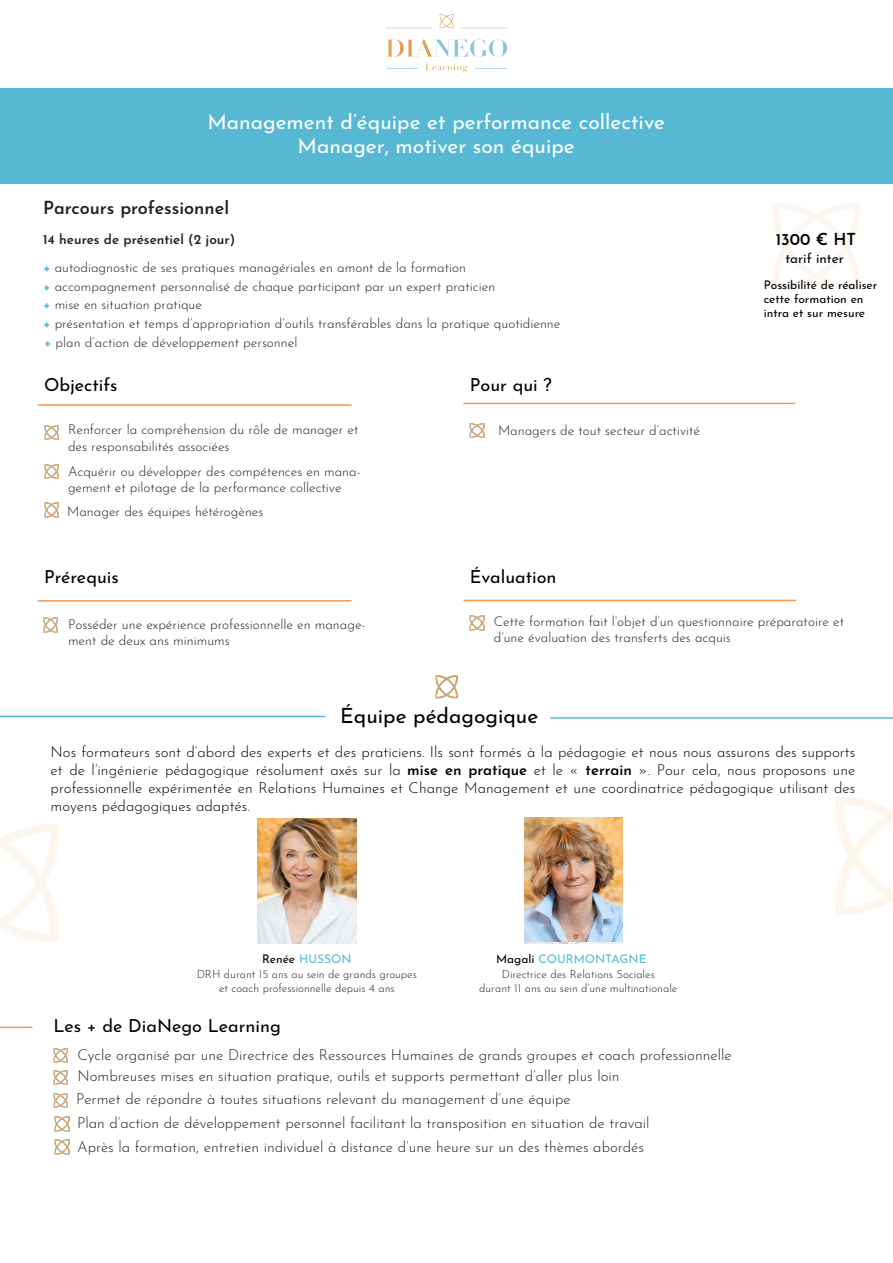
<style>
.page{position:relative;width:893px;height:1263px;background:#fff}
.page>*{position:absolute;margin:0;border:0;box-sizing:border-box;transform-origin:0 0}
.t1{font:21px "Josefin Sans";color:#fff}
.t2{font:21px "Josefin Sans";color:#000}
.t3{font:18px "Josefin Sans";color:#000}
.t4{font:600 18px "Josefin Sans";color:#231f20}
.t5{font:600 16.5px "Josefin Sans";color:#000}
.t6{font:300 15px "Josefin Sans";color:#231f20}
.t7{font:300 15px/18px "Josefin Sans";color:#000;text-align:justify}
.t8{font:300 13.5px/16.2px "Josefin Sans";color:#231f20}
.t9{font:600 13.5px "Josefin Sans";color:#231f20}
.t10{font:13.5px "Josefin Sans";color:#000}
.t11{font:12px/14.4px "Josefin Sans";color:#000}
.t12{font:12px "Josefin Sans";color:#56b8d3}
.t13{font:300 11.25px/13.5px "Josefin Sans";color:#231f20;text-align:center}
.s1{font-weight:700;color:#56b8d3}
.s2{font-weight:600}
.s3{color:#000}
</style>
<div class="page">
<hr style="left:38px;top:404px;width:313px;height:2px;background:#f79646">
<img style="left:44px;top:425px;width:14px;height:15px">
<img style="left:44px;top:464px;width:14px;height:15px">
<img style="left:44px;top:503px;width:14px;height:14px">
<hr style="left:463px;top:403px;width:332px;height:1px;background:#f79646">
<img style="left:470px;top:423px;width:14px;height:15px">
<hr style="left:38px;top:600px;width:313px;height:2px;background:#f79646">
<hr style="left:463px;top:600px;width:333px;height:1px;background:#f79646">
<img style="left:470px;top:616px;width:14px;height:14px">
<hr style="left:0;top:716px;width:325px;height:1px;background:#56b8d3">
<hr style="left:550px;top:717px;width:343px;height:2px;background:#56b8d3">
<hr style="left:0;top:1026px;width:32px;height:2px;background:#f79646">
<img style="left:435px;top:676px;width:23px;height:22px">
<div style="left:0;top:88px;width:893px;height:96px;background:#56b8d3"></div>
<img style="left:387px;top:14px;width:119px;height:58px">
<img style="left:43px;top:618px;width:15px;height:14px">
<img style="left:524px;top:818px;width:99px;height:123px">
<img style="left:257px;top:818px;width:99px;height:125px">
<img style="left:53px;top:1048px;width:15px;height:15px">
<img style="left:53px;top:1070px;width:15px;height:15px">
<img style="left:54px;top:1093px;width:14px;height:15px">
<img style="left:55px;top:1117px;width:14px;height:14px">
<img style="left:55px;top:1140px;width:14px;height:14px">
<p class="t1" style="left:207px;top:104px;width:459px">Management d’équipe et performance collective</p>
<p class="t1" style="left:298px;top:128px;width:279px">Manager, motiver son équipe</p>
<p class="t4" style="left:43px;top:192px;width:188px">Parcours professionnel</p>
<p class="t9" style="left:43px;top:228px;width:194px">14 heures de présentiel (2 jour)</p>
<p class="t8" style="left:43px;top:258px;width:425px"><span class="s1">+</span> autodiagnostic de ses pratiques managériales en amont de la formation</p>
<p class="t8" style="left:43px;top:276px;width:454px"><span class="s1">+</span> accompagnement personnalisé de chaque participant par un expert praticien</p>
<p class="t8" style="left:43px;top:295px;width:161px"><span class="s1">+</span> mise en situation pratique</p>
<p class="t8" style="left:43px;top:314px;width:519px"><span class="s1">+</span> présentation et temps d’appropriation d’outils transférables dans la pratique quotidienne</p>
<p class="t8" style="left:44px;top:333px;width:255px"><span class="s1">+</span> plan d’action de développement personnel</p>
<p class="t3" style="left:44px;top:370px;width:75px">Objectifs</p>
<p class="t8" style="left:68px;top:420px;width:292px">Renforcer la compréhension du rôle de manager et des responsabilités associées</p>
<p class="t8" style="left:68px;top:462px;width:294px">Acquérir ou développer des compétences en mana&shy;gement et pilotage de la performance collective</p>
<p class="t8" style="left:67px;top:502px;width:198px">Manager des équipes hétérogènes</p>
<p class="t3" style="left:470px;top:369px;width:83px">Pour qui ?</p>
<p class="t8" style="left:498px;top:421px;width:204px">Managers de tout secteur d’activité</p>
<p class="t5" style="left:776px;top:225px;width:82px">1300 € HT</p>
<p class="t10" style="left:785px;top:247px;width:60px">tarif inter</p>
<p class="t11" style="left:764px;top:276px;width:115px">Possibilité de réaliser cette formation en intra et sur mesure</p>
<p class="t3" style="left:44px;top:562px;width:76px">Prérequis</p>
<p class="t3" style="left:470px;top:561px;width:88px">Évaluation</p>
<p class="t8" style="left:494px;top:612px;width:352px">Cette formation fait l’objet d’un questionnaire préparatoire et d’une évaluation des transferts des acquis</p>
<p class="t8" style="left:68px;top:615px;width:299px">Posséder une expérience professionnelle en manage&shy;ment de deux ans minimums</p>
<p class="t2" style="left:340px;top:698px;width:199px">Équipe pédagogique</p>
<p class="t7" style="left:51px;top:741px;width:806px">Nos formateurs sont d’abord des experts et des praticiens. Ils sont formés à la pédagogie et nous nous assurons des supports et de l’ingénierie pédagogique résolument axés sur la <span class="s2">mise en pratique</span> et le « <span class="s2">terrain</span> ». Pour cela, nous proposons une professionnelle expérimentée en Relations Humaines et Change Management et une coordinatrice pédagogique utilisant des moyens pédagogiques adaptés.</p>
<p class="t12" style="left:262px;top:949px;width:91px"><span class="s3">Renée</span> HUSSON</p>
<p class="t13" style="left:197px;top:966px;width:222px">DRH durant 15 ans au sein de grands groupes et coach professionnelle depuis 4 ans</p>
<p class="t12" style="left:496px;top:948px;width:152px"><span class="s3">Magali</span> COURMONTAGNE</p>
<p class="t13" style="left:479px;top:966px;width:200px">Directrice des Relations Sociales<br>durant 11 ans au sein d’une multinationale</p>
<p class="t3" style="left:53px;top:1011px;width:229px">Les + de DiaNego Learning</p>
<p class="t6" style="left:77px;top:1043px;width:656px">Cycle organisé par une Directrice des Ressources Humaines de grands groupes et coach professionnelle</p>
<p class="t6" style="left:76px;top:1087px;width:496px">Permet de répondre à toutes situations relevant du management d’une équipe</p>
<p class="t6" style="left:77px;top:1064px;width:544px">Nombreuses mises en situation pratique, outils et supports permettant d’aller plus loin</p>
<p class="t6" style="left:77px;top:1111px;width:574px">Plan d’action de développement personnel facilitant la transposition en situation de travail</p>
<p class="t6" style="left:77px;top:1135px;width:568px">Après la formation, entretien individuel à distance d’une heure sur un des thèmes abordés</p>
</div>
